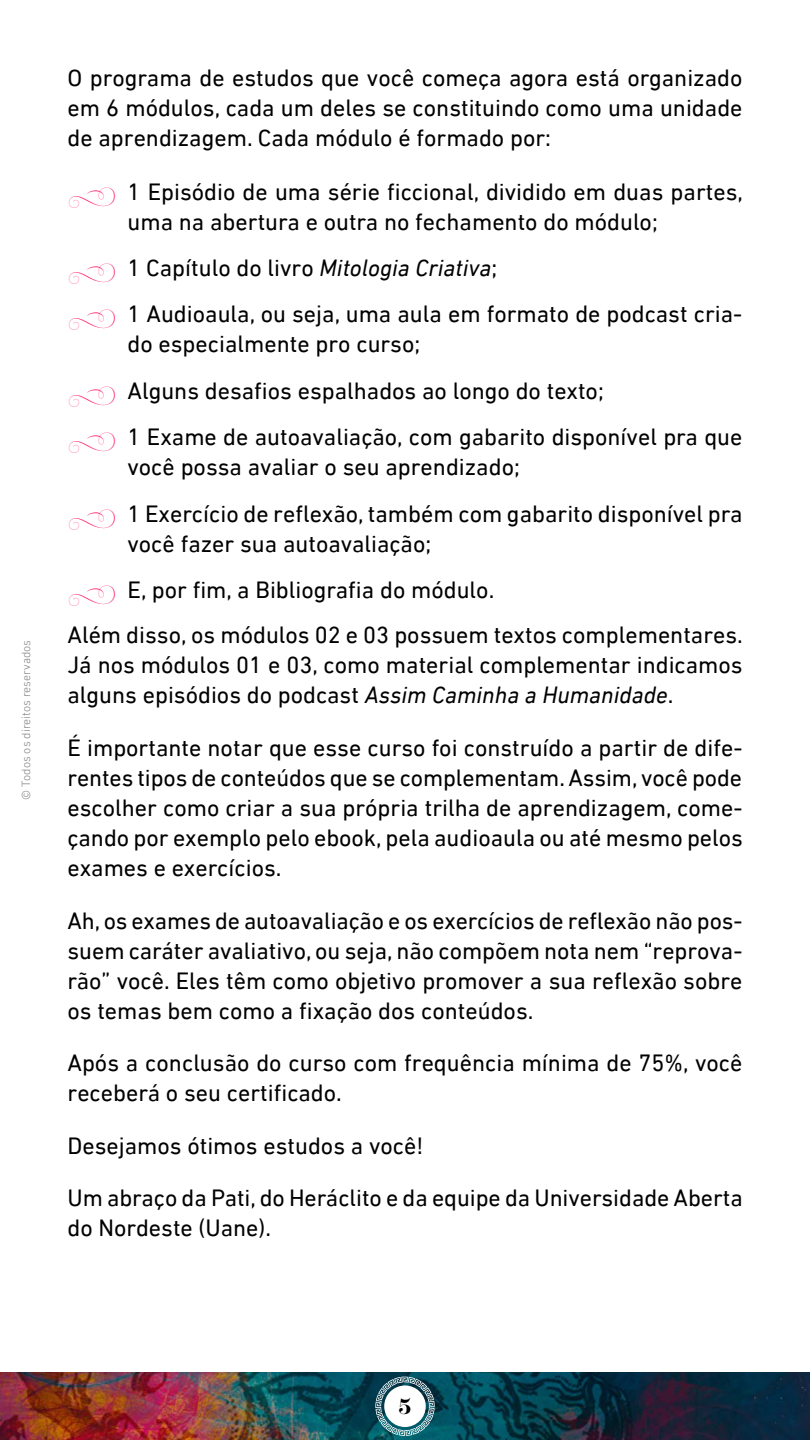
<style>
.page{position:relative;width:810px;height:1440px;background:#fff}
.page>*{position:absolute;margin:0;border:0;box-sizing:border-box;transform-origin:0 0}
.t1{font:24px/30px "DIN Next LT Pro";color:#000}
.t2{font:700 22.5px "New Paris Headline";color:#000}
.t3{font:300 12px "DIN Next LT Pro";color:#808080}
.s1{color:#ff1e64}
.s2{font-style:italic}
</style>
<div class="page">
<img style="left:0;top:1372px;width:810px;height:68px">
<svg style="left:375px;top:1377px;width:60px;height:59px;background:#3d7480"></svg>
<div style="left:384px;top:1385px;width:42px;height:42px;background:#fff;border-radius:50%"></div>
<p class="t3" style="left:19px;top:800px;width:161px;rotate:-90deg">© Todos os direitos reservados</p>
<p class="t1" style="left:68px;top:62px;width:677px;text-align:justify">O programa de estudos que você começa agora está organizado em 6 módulos, cada um deles se constituindo como uma unidade de aprendizagem. Cada módulo é formado por:</p>
<p class="t1" style="left:128px;top:176px;width:617px;text-indent:-60px"><span class="s1">□</span> 1 Episódio de uma série ficcional, dividido em duas partes, uma na abertura e outra no fechamento do módulo;</p>
<p class="t1" style="left:68px;top:253px;width:431px"><span class="s1">□</span> 1 Capítulo do livro <span class="s2">Mitologia Criativa</span>;</p>
<p class="t1" style="left:128px;top:299px;width:616px;text-indent:-60px"><span class="s1">□</span> 1 Audioaula, ou seja, uma aula em formato de podcast cria&shy;do especialmente pro curso;</p>
<p class="t1" style="left:68px;top:376px;width:538px"><span class="s1">□</span> Alguns desafios espalhados ao longo do texto;</p>
<p class="t1" style="left:128px;top:422px;width:616px;text-indent:-60px"><span class="s1">□</span> 1 Exame de autoavaliação, com gabarito disponível pra que você possa avaliar o seu aprendizado;</p>
<p class="t1" style="left:128px;top:498px;width:616px;text-indent:-60px"><span class="s1">□</span> 1 Exercício de reflexão, também com gabarito disponível pra você fazer sua autoavaliação;</p>
<p class="t1" style="left:68px;top:567px;width:677px;line-height:45px"><span class="s1">□</span> E, por fim, a Bibliografia do módulo.<br>Além disso, os módulos 02 e 03 possuem textos complementares.</p>
<p class="t1" style="left:68px;top:650px;width:677px">Já nos módulos 01 e 03, como material complementar indicamos alguns episódios do podcast <span class="s2">Assim Caminha a Humanidade</span>.</p>
<p class="t1" style="left:68px;top:732px;width:677px;text-align:justify">É importante notar que esse curso foi construído a partir de dife&shy;rentes tipos de conteúdos que se complementam. Assim, você pode escolher como criar a sua própria trilha de aprendizagem, come&shy;çando por exemplo pelo ebook, pela audioaula ou até mesmo pelos exames e exercícios.</p>
<p class="t1" style="left:68px;top:905px;width:677px;text-align:justify">Ah, os exames de autoavaliação e os exercícios de reflexão não pos&shy;suem caráter avaliativo, ou seja, não compõem nota nem “reprova&shy;rão” você. Eles têm como objetivo promover a sua reflexão sobre os temas bem como a fixação dos conteúdos.</p>
<p class="t1" style="left:68px;top:1048px;width:677px">Após a conclusão do curso com frequência mínima de 75%, você receberá o seu certificado.</p>
<p class="t1" style="left:68px;top:1119px;width:677px;line-height:52.5px">Desejamos ótimos estudos a você!<br>Um abraço da Pati, do Heráclito e da equipe da Universidade Aberta</p>
<p class="t1" style="left:68px;top:1213px;width:205px">do Nordeste (Uane).</p>
<p class="t2" style="left:399px;top:1394px;width:14px">5</p>
</div>
